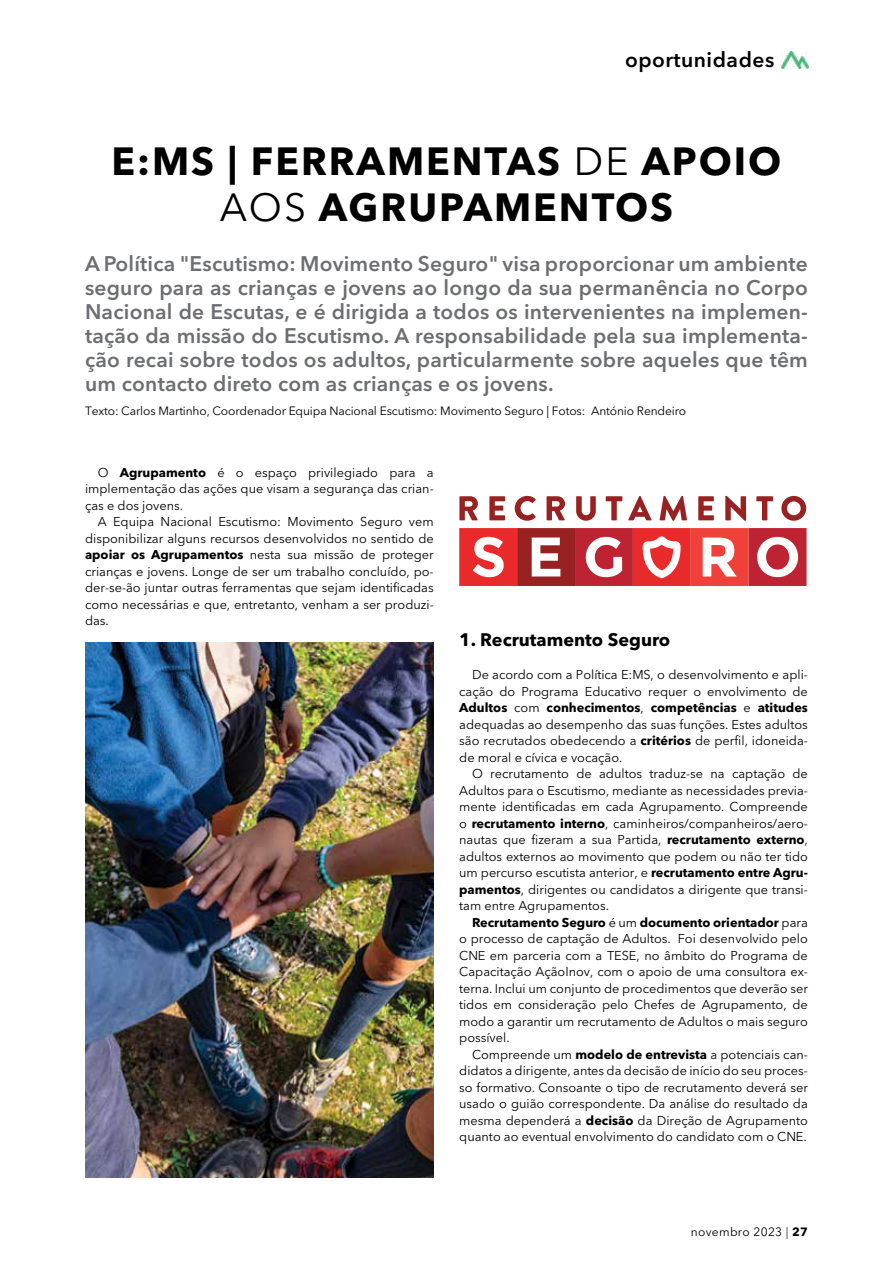
<style>
.page{position:relative;width:893px;height:1263px;background:#fff}
.page>*{position:absolute;margin:0;border:0;box-sizing:border-box;transform-origin:0 0}
.t1{font:700 39px/46.5px "Avenir Next LT Pro";letter-spacing:.05em;color:#000;text-align:center}
.t2{font:600 21px/24px "Avenir Next LT Pro";letter-spacing:.01em;color:#6d6e71;text-align:justify}
.t3{font:600 21px "Avenir Next LT Pro";letter-spacing:.025em;color:#000}
.t4{font:700 18px "Avenir Next LT Pro";color:#000}
.t5{font:12.75px/16.5px "Avenir Next LT Pro";color:#000;text-align:justify}
.t6{font:12px "Avenir Next LT Pro";letter-spacing:-.01em;color:#000}
.t7{font:12px "Avenir Next LT Pro";letter-spacing:.025em;color:#000}
.s1{font-weight:400}
.s2{font-weight:700}
.s3{font-weight:300}
</style>
<div class="page">
<img style="left:781px;top:52px;width:27px;height:16px">
<img style="left:85px;top:642px;width:349px;height:536px">
<svg style="left:459px;top:496px;width:19px;height:24px"></svg>
<svg style="left:489px;top:496px;width:16px;height:24px"></svg>
<svg style="left:515px;top:496px;width:21px;height:25px"></svg>
<svg style="left:547px;top:496px;width:18px;height:24px"></svg>
<svg style="left:576px;top:496px;width:20px;height:25px"></svg>
<svg style="left:606px;top:496px;width:16px;height:24px"></svg>
<svg style="left:628px;top:496px;width:24px;height:24px"></svg>
<svg style="left:660px;top:496px;width:27px;height:25px"></svg>
<svg style="left:698px;top:496px;width:16px;height:24px"></svg>
<svg style="left:725px;top:496px;width:21px;height:25px"></svg>
<svg style="left:756px;top:496px;width:17px;height:24px"></svg>
<svg style="left:781px;top:496px;width:25px;height:25px"></svg>
<svg style="left:459px;top:528px;width:347px;height:58px"></svg>
<h2 class="t3" style="left:625px;top:47px;width:151px">oportunidades</h2>
<h1 class="t1" style="left:112px;top:138px;width:671px">E:MS | FERRAMENTAS <span class="s1">DE</span> APOIO<br><span class="s1">AOS</span> AGRUPAMENTOS</h1>
<p class="t2" style="left:85px;top:251px;width:724px">A Política "Escutismo: Movimento Seguro" visa proporcionar um ambiente seguro para as crianças e jovens ao longo da sua permanência no Corpo Nacional de Escutas, e é dirigida a todos os intervenientes na implemen&shy;tação da missão do Escutismo. A responsabilidade pela sua implementa&shy;ção recai sobre todos os adultos, particularmente sobre aqueles que têm um contacto direto com as crianças e os jovens.</p>
<p class="t6" style="left:85px;top:401px;width:603px">Texto: Carlos Martinho, Coordenador Equipa Nacional Escutismo: Movimento Seguro | Fotos: António Rendeiro</p>
<p class="t5" style="left:85px;top:464px;width:350px;text-indent:13px">O <span class="s2">Agrupamento</span> é o espaço privilegiado para a implementação das ações que visam a segurança das crian&shy;ças e dos jovens.</p>
<p class="t5" style="left:85px;top:513px;width:350px;text-indent:13px">A Equipa Nacional Escutismo: Movimento Seguro vem disponibilizar alguns recursos desenvolvidos no sentido de <span class="s2">apoiar os Agrupamentos</span> nesta sua missão de proteger crianças e jovens. Longe de ser um trabalho concluído, po&shy;der-se-ão juntar outras ferramentas que sejam identificadas como necessárias e que, entretanto, venham a ser produzi&shy;das.</p>
<h3 class="t4" style="left:459px;top:629px;width:213px">1. Recrutamento Seguro</h3>
<p class="t5" style="left:459px;top:666px;width:350px;text-indent:13px">De acordo com a Política E:MS, o desenvolvimento e apli&shy;cação do Programa Educativo requer o envolvimento de <span class="s2">Adultos</span> com <span class="s2">conhecimentos</span>, <span class="s2">competências</span> e <span class="s2">atitudes </span>adequadas ao desempenho das suas funções. Estes adultos são recrutados obedecendo a <span class="s2">critérios</span> de perfil, idoneida&shy;de moral e cívica e vocação.</p>
<p class="t5" style="left:459px;top:765px;width:350px;text-indent:13px">O recrutamento de adultos traduz-se na captação de Adultos para o Escutismo, mediante as necessidades previa&shy;mente identificadas em cada Agrupamento. Compreende o <span class="s2">recrutamento interno</span>, caminheiros/companheiros/aero&shy;nautas que fizeram a sua Partida, <span class="s2">recrutamento externo</span>, adultos externos ao movimento que podem ou não ter tido um percurso escutista anterior, e <span class="s2">recrutamento entre Agru&shy;pamentos</span>, dirigentes ou candidatos a dirigente que transi&shy;tam entre Agrupamentos.</p>
<p class="t5" style="left:459px;top:913px;width:350px;text-indent:13px"><span class="s2">Recrutamento Seguro</span> é um <span class="s2">documento orientador</span> para o processo de captação de Adultos. Foi desenvolvido pelo CNE em parceria com a TESE, no âmbito do Programa de Capacitação AçãoInov, com o apoio de uma consultora ex&shy;terna. Inclui um conjunto de procedimentos que deverão ser tidos em consideração pelo Chefes de Agrupamento, de modo a garantir um recrutamento de Adultos o mais seguro possível.</p>
<p class="t5" style="left:459px;top:1045px;width:350px;text-indent:13px">Compreende um <span class="s2">modelo de entrevista</span> a potenciais can&shy;didatos a dirigente, antes da decisão de início do seu proces&shy;so formativo. Consoante o tipo de recrutamento deverá ser usado o guião correspondente. Da análise do resultado da mesma dependerá a <span class="s2">decisão</span> da Direção de Agrupamento quanto ao eventual envolvimento do candidato com o CNE.</p>
<p class="t7" style="left:691px;top:1222px;width:119px">novembro 2023 <span class="s3">|</span> <span class="s2">27</span></p>
</div>
